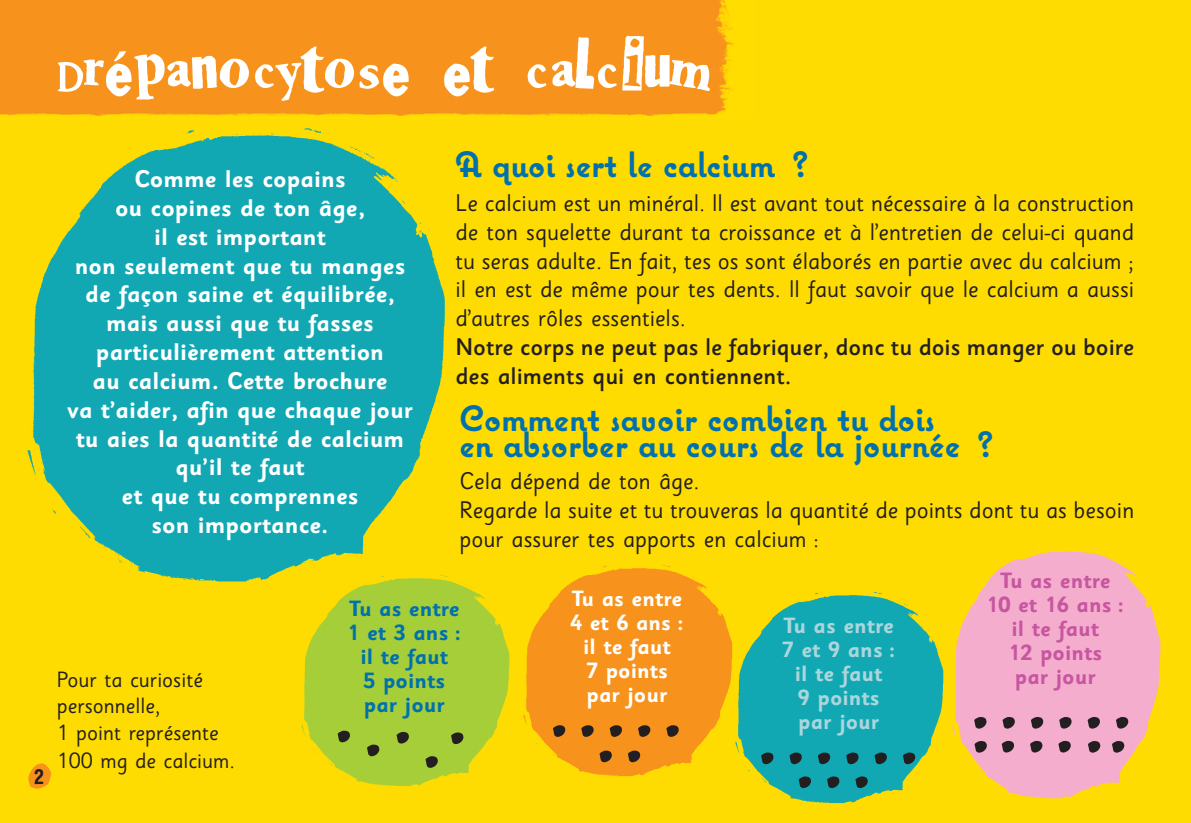
<style>
.page{position:relative;width:1191px;height:823px;background:#fff}
.page>*{position:absolute;margin:0;border:0;box-sizing:border-box;transform-origin:0 0}
.t1{font:84px "Shoplifter";letter-spacing:-.045em;color:#fff}
.t2{font:700 36px/26px "Coquette";color:#0071ad}
.t3{font:24px/28.8px "Sassoon Sans";color:#231f20}
.t4{font:700 24px/28.8px "Sassoon Sans";color:#fff;text-align:center}
.t5{font:500 24px/28.8px "Sassoon Sans";color:#231f20}
.t6{font:24px "Shoplifter";color:#231f20}
.t7{font:22px/26.8px "Sassoon Sans";color:#231f20}
.t8{font:700 22px/24px "Sassoon Sans";color:#c656a0;text-align:center}
.t9{font:700 22px/24px "Sassoon Sans";color:#0071ad;text-align:center}
.t10{font:700 22px/24px "Sassoon Sans";color:#fff;text-align:center}
.t11{font:700 22px/24px "Sassoon Sans";color:#aad6dc;text-align:center}
</style>
<div class="page">
<div style="left:0;top:0;width:1191px;height:822px;background:#ffdc01"></div>
<img style="left:27px;top:128px;width:418px;height:454px">
<img style="left:296px;top:571px;width:214px;height:215px">
<img style="left:523px;top:564px;width:207px;height:213px">
<img style="left:730px;top:591px;width:214px;height:213px">
<img style="left:952px;top:547px;width:209px;height:252px">
<svg style="left:338px;top:730px;width:12px;height:11px"></svg>
<svg style="left:367px;top:744px;width:12px;height:11px"></svg>
<svg style="left:396px;top:731px;width:13px;height:12px"></svg>
<svg style="left:425px;top:755px;width:13px;height:12px"></svg>
<svg style="left:451px;top:732px;width:12px;height:11px"></svg>
<svg style="left:553px;top:724px;width:12px;height:12px"></svg>
<svg style="left:581px;top:724px;width:12px;height:12px"></svg>
<svg style="left:609px;top:724px;width:13px;height:12px"></svg>
<svg style="left:638px;top:724px;width:12px;height:12px"></svg>
<svg style="left:599px;top:750px;width:13px;height:11px"></svg>
<svg style="left:628px;top:750px;width:12px;height:11px"></svg>
<svg style="left:666px;top:724px;width:12px;height:12px"></svg>
<svg style="left:761px;top:752px;width:12px;height:11px"></svg>
<svg style="left:789px;top:752px;width:13px;height:11px"></svg>
<svg style="left:818px;top:752px;width:12px;height:11px"></svg>
<svg style="left:846px;top:752px;width:12px;height:11px"></svg>
<svg style="left:798px;top:776px;width:13px;height:11px"></svg>
<svg style="left:827px;top:776px;width:12px;height:11px"></svg>
<svg style="left:855px;top:776px;width:12px;height:11px"></svg>
<svg style="left:874px;top:752px;width:13px;height:11px"></svg>
<svg style="left:903px;top:752px;width:12px;height:11px"></svg>
<svg style="left:974px;top:716px;width:12px;height:12px"></svg>
<svg style="left:974px;top:740px;width:12px;height:12px"></svg>
<svg style="left:1002px;top:716px;width:12px;height:12px"></svg>
<svg style="left:1031px;top:716px;width:12px;height:12px"></svg>
<svg style="left:1059px;top:716px;width:12px;height:12px"></svg>
<svg style="left:1001px;top:740px;width:13px;height:12px"></svg>
<svg style="left:1030px;top:740px;width:12px;height:12px"></svg>
<svg style="left:1058px;top:740px;width:12px;height:12px"></svg>
<svg style="left:1087px;top:716px;width:13px;height:12px"></svg>
<svg style="left:1088px;top:740px;width:12px;height:12px"></svg>
<svg style="left:1112px;top:740px;width:12px;height:12px"></svg>
<svg style="left:1116px;top:716px;width:12px;height:12px"></svg>
<div style="left:0;top:0;width:734px;height:116px;background:#f7931d"></div>
<svg style="left:114px;top:51px;width:12px;height:10px"></svg>
<svg style="left:28px;top:763px;width:23px;height:25px"></svg>
<h1 class="t1" style="left:57px;top:25px;width:657px">Drepanocytose et calcium</h1>
<p class="t6" style="left:34px;top:761px;width:13px">2</p>
<p class="t4" style="left:67px;top:167px;width:348px">Comme les copains<br>ou copines de ton âge,<br>il est important<br>non seulement que tu manges de façon saine et équilibrée, mais aussi que tu fasses particulièrement attention<br>au calcium. Cette brochure<br>va t’aider, afin que chaque jour tu aies la quantité de calcium qu’il te faut<br>et que tu comprennes<br>son importance.</p>
<h2 class="t2" style="left:455px;top:155px;width:354px">A quoi sert le calcium ?</h2>
<p class="t3" style="left:455px;top:191px;width:680px;text-align:justify">Le calcium est un minéral. Il est avant tout nécessaire à la construction de ton squelette durant ta croissance et à l’entretien de celui-ci quand tu seras adulte. En fait, tes os sont élaborés en partie avec du calcium ; il en est de même pour tes dents. Il faut savoir que le calcium a aussi d’autres rôles essentiels.</p>
<p class="t5" style="left:455px;top:335px;width:680px">Notre corps ne peut pas le fabriquer, donc tu dois manger ou boire des aliments qui en contiennent.</p>
<h2 class="t2" style="left:459px;top:409px;width:535px">Comment savoir combien tu dois<br>en absorber au cours de la journée ?</h2>
<p class="t3" style="left:459px;top:469px;width:676px">Cela dépend de ton âge.<br>Regarde la suite et tu trouveras la quantité de points dont tu as besoin pour assurer tes apports en calcium :</p>
<p class="t7" style="left:57px;top:668px;width:180px">Pour ta curiosité personnelle,<br>1 point représente<br>100 mg de calcium.</p>
<p class="t9" style="left:347px;top:599px;width:115px">Tu as entre<br>1 et 3 ans : il te faut<br>5 points par jour</p>
<p class="t10" style="left:570px;top:589px;width:115px">Tu as entre<br>4 et 6 ans : il te faut<br>7 points par jour</p>
<p class="t11" style="left:782px;top:615px;width:115px">Tu as entre<br>7 et 9 ans : il te faut<br>9 points par jour</p>
<p class="t8" style="left:986px;top:571px;width:139px">Tu as entre<br>10 et 16 ans : il te faut<br>12 points<br>par jour</p>
</div>
